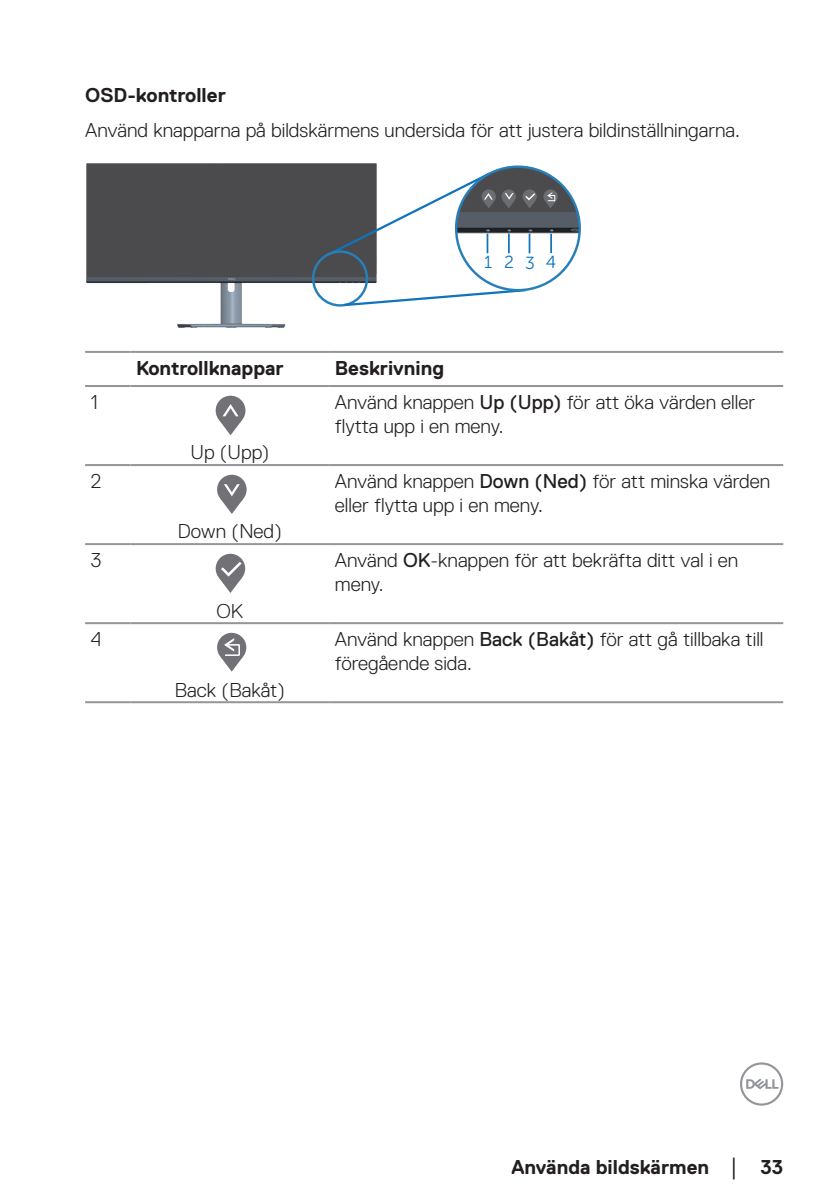
<style>
.page{position:relative;width:840px;height:1191px;background:#fff}
.page>*{position:absolute;margin:0;border:0;box-sizing:border-box;transform-origin:0 0}
.text{font:300 20px/24px "Dell Replica";color:#231f20}
.text_bold{font:700 20px "Dell Replica";color:#231f20}
.Head3{font:700 20px "Dell Replica";color:#231f20}
.t1{font:17.4px "Museo Sans For Dell 300";color:#1074bc}
.s1{font-weight:400}
.s2{font-family:"Arial";font-weight:400;font-size:18px}
</style>
<div class="page">
<svg style="left:740px;top:1062px;width:42px;height:43px"></svg>
<img style="left:86px;top:163px;width:291px;height:165px">
<div style="left:87px;top:164px;width:288px;height:112px;background:#4b4b4d"></div>
<div style="left:312px;top:250px;width:56px;height:57px;border:2px solid #267fb9;border-radius:50%"></div>
<svg style="left:342px;top:288px;width:186px;height:19px"></svg>
<img style="left:456px;top:167px;width:123px;height:123px;border-radius:62px">
<svg style="left:494px;top:168px;width:85px;height:44px;fill:#4b4b4d"></svg>
<div style="left:481px;top:189px;width:14px;height:15px;background:#6c6d70;border-radius:50%"></div>
<svg style="left:328px;top:170px;width:166px;height:86px"></svg>
<div style="left:501px;top:189px;width:14px;height:15px;background:#6c6d70;border-radius:50%"></div>
<svg style="left:503px;top:193px;width:11px;height:15px"></svg>
<div style="left:522px;top:189px;width:14px;height:15px;background:#6c6d70;border-radius:50%"></div>
<svg style="left:523px;top:192px;width:13px;height:16px"></svg>
<svg style="left:543px;top:189px;width:14px;height:15px"></svg>
<svg style="left:545px;top:192px;width:10px;height:16px"></svg>
<div style="left:454px;top:165px;width:126px;height:126px;border:2px solid #267fb9;border-radius:50%"></div>
<hr style="left:85px;top:351px;width:45px;height:2px;background:#939598">
<hr style="left:130px;top:351px;width:199px;height:2px;background:#939598">
<hr style="left:329px;top:351px;width:453px;height:2px;background:#939598">
<hr style="left:85px;top:385px;width:45px;height:2px;background:#939598">
<hr style="left:130px;top:385px;width:199px;height:2px;background:#939598">
<hr style="left:329px;top:385px;width:453px;height:2px;background:#939598">
<hr style="left:85px;top:464px;width:45px;height:2px;background:#939598">
<hr style="left:130px;top:464px;width:199px;height:2px;background:#939598">
<hr style="left:329px;top:464px;width:453px;height:2px;background:#939598">
<hr style="left:85px;top:543px;width:45px;height:2px;background:#939598">
<hr style="left:130px;top:543px;width:199px;height:2px;background:#939598">
<hr style="left:329px;top:543px;width:453px;height:2px;background:#939598">
<hr style="left:85px;top:622px;width:45px;height:2px;background:#939598">
<hr style="left:130px;top:622px;width:199px;height:2px;background:#939598">
<hr style="left:329px;top:622px;width:453px;height:2px;background:#939598">
<hr style="left:85px;top:701px;width:45px;height:2px;background:#939598">
<hr style="left:130px;top:701px;width:199px;height:2px;background:#939598">
<hr style="left:329px;top:701px;width:453px;height:2px;background:#939598">
<div style="left:215px;top:396px;width:30px;height:29px;background:#717176;border-radius:50%"></div>
<svg style="left:219px;top:404px;width:23px;height:31px"></svg>
<div style="left:217px;top:475px;width:29px;height:29px;background:#717176;border-radius:50%"></div>
<svg style="left:220px;top:484px;width:23px;height:30px"></svg>
<svg style="left:215px;top:554px;width:30px;height:29px"></svg>
<svg style="left:218px;top:559px;width:26px;height:34px"></svg>
<div style="left:217px;top:633px;width:29px;height:29px;background:#717176;border-radius:50%"></div>
<svg style="left:220px;top:638px;width:23px;height:33px"></svg>
<p class="Head3" style="left:85px;top:84px;width:142px">OSD-kontroller</p>
<p class="text" style="left:85px;top:119px;width:656px">Använd knapparna på bildskärmens undersida för att justera bildinställningarna.</p>
<p class="t1" style="left:484px;top:253px;width:73px">1234</p>
<p class="text_bold" style="left:136px;top:356px;width:149px">Kontrollknappar</p>
<p class="text_bold" style="left:334px;top:356px;width:111px">Beskrivning</p>
<p class="text" style="left:91px;top:390px;width:8px">1</p>
<p class="text" style="left:334px;top:390px;width:421px">Använd knappen <span class="s1">Up (Upp)</span> för att öka värden eller flytta upp i en meny.</p>
<p class="text" style="left:190px;top:440px;width:80px">Up (Upp)</p>
<p class="text" style="left:91px;top:469px;width:12px">2</p>
<p class="text" style="left:334px;top:469px;width:436px">Använd knappen <span class="s1">Down (Ned)</span> för att minska värden eller flytta upp i en meny.</p>
<p class="text" style="left:178px;top:519px;width:106px">Down (Ned)</p>
<p class="text" style="left:91px;top:548px;width:12px">3</p>
<p class="text" style="left:334px;top:548px;width:404px">Använd <span class="s1">OK</span>-knappen för att bekräfta ditt val i en meny.</p>
<p class="text" style="left:216px;top:598px;width:28px">OK</p>
<p class="text" style="left:91px;top:627px;width:12px">4</p>
<p class="text" style="left:334px;top:627px;width:430px">Använd knappen <span class="s1">Back (Bakåt)</span> för att gå tillbaka till föregående sida.</p>
<p class="text" style="left:175px;top:677px;width:111px">Back (Bakåt)</p>
<p class="text_bold" style="left:511px;top:1156px;width:273px">Använda bildskärmen <span class="s2">│</span> 33</p>
</div>
